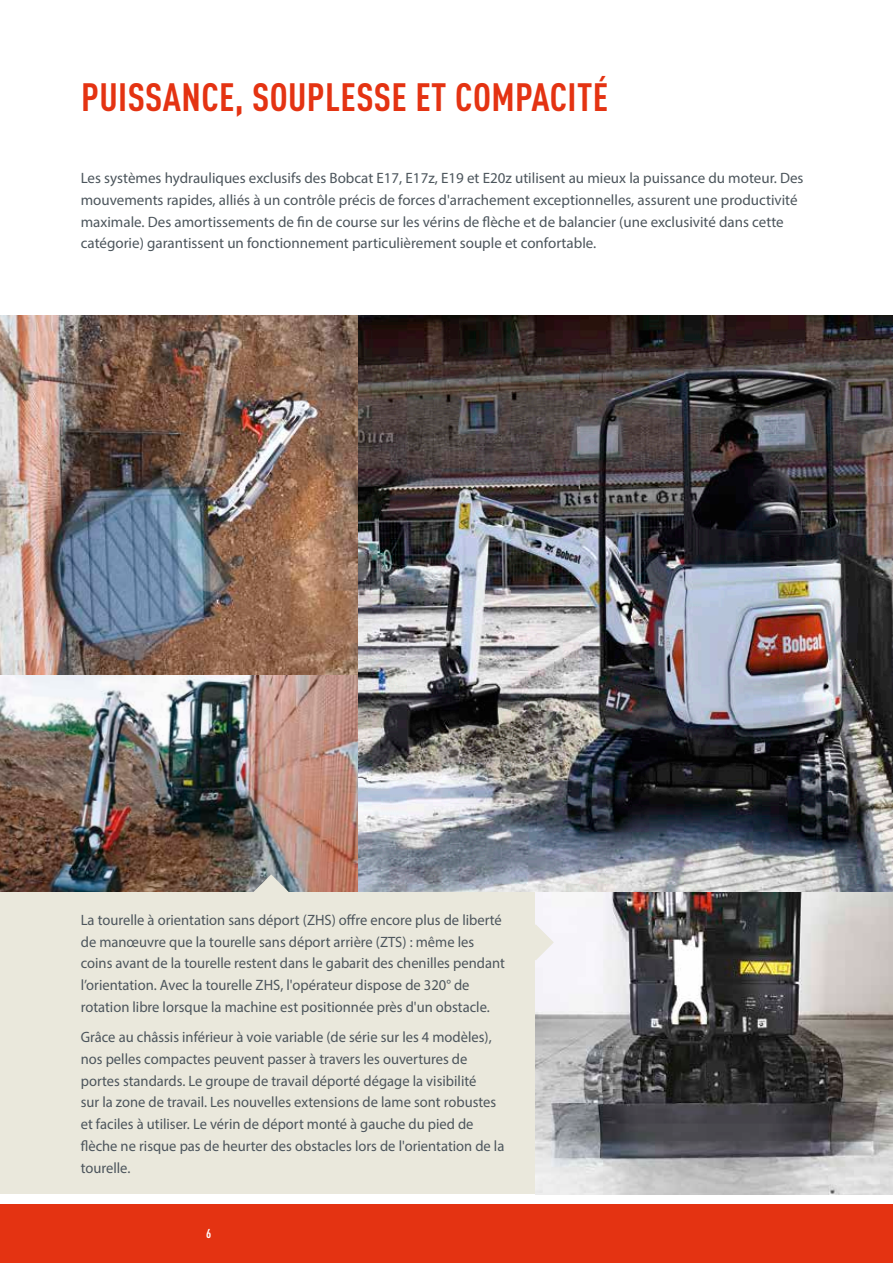
<style>
.page{position:relative;width:893px;height:1263px;background:#fff}
.page>*{position:absolute;margin:0;border:0;box-sizing:border-box;transform-origin:0 0}
.t1{font:700 condensed 39px "DIN Pro";letter-spacing:.01em;color:#e43312}
.t2{font:15px/21.8px "Myriad Pro";color:#4c555c}
.t3{font:700 condensed 12.75px "DIN Pro";color:#fff}
</style>
<div class="page">
<div style="left:0;top:1204px;width:893px;height:59px;background:#e43312"></div>
<img style="left:357px;top:315px;width:536px;height:577px">
<img style="left:0;top:316px;width:358px;height:513px">
<img style="left:0;top:675px;width:357px;height:217px">
<div style="left:0;top:892px;width:893px;height:302px;background:#eae8dc"></div>
<img style="left:536px;top:892px;width:357px;height:302px">
<svg style="left:535px;top:924px;width:19px;height:36px"></svg>
<svg style="left:253px;top:874px;width:36px;height:18px"></svg>
<h1 class="t1" style="left:81px;top:67px;width:528px">PUISSANCE, SOUPLESSE ET COMPACITÉ</h1>
<p class="t2" style="left:81px;top:167px;width:724px">Les systèmes hydrauliques exclusifs des Bobcat E17, E17z, E19 et E20z utilisent au mieux la puissance du moteur. Des mouvements rapides, alliés à un contrôle précis de forces d'arrachement exceptionnelles, assurent une productivité maximale. Des amortissements de fin de course sur les vérins de flèche et de balancier (une exclusivité dans cette catégorie) garantissent un fonctionnement particulièrement souple et confortable.</p>
<p class="t2" style="left:81px;top:909px;width:426px">La tourelle à orientation sans déport (ZHS) offre encore plus de liberté de manœuvre que la tourelle sans déport arrière (ZTS) : même les coins avant de la tourelle restent dans le gabarit des chenilles pendant l’orientation. Avec la tourelle ZHS, l'opérateur dispose de 320° de rotation libre lorsque la machine est positionnée près d'un obstacle.</p>
<p class="t2" style="left:81px;top:1026px;width:425px">Grâce au châssis inférieur à voie variable (de série sur les 4 modèles), nos pelles compactes peuvent passer à travers les ouvertures de portes standards. Le groupe de travail déporté dégage la visibilité<br>sur la zone de travail. Les nouvelles extensions de lame sont robustes et faciles à utiliser. Le vérin de déport monté à gauche du pied de flèche ne risque pas de heurter des obstacles lors de l'orientation de la tourelle.</p>
<p class="t3" style="left:206px;top:1224px;width:7px">6</p>
</div>
